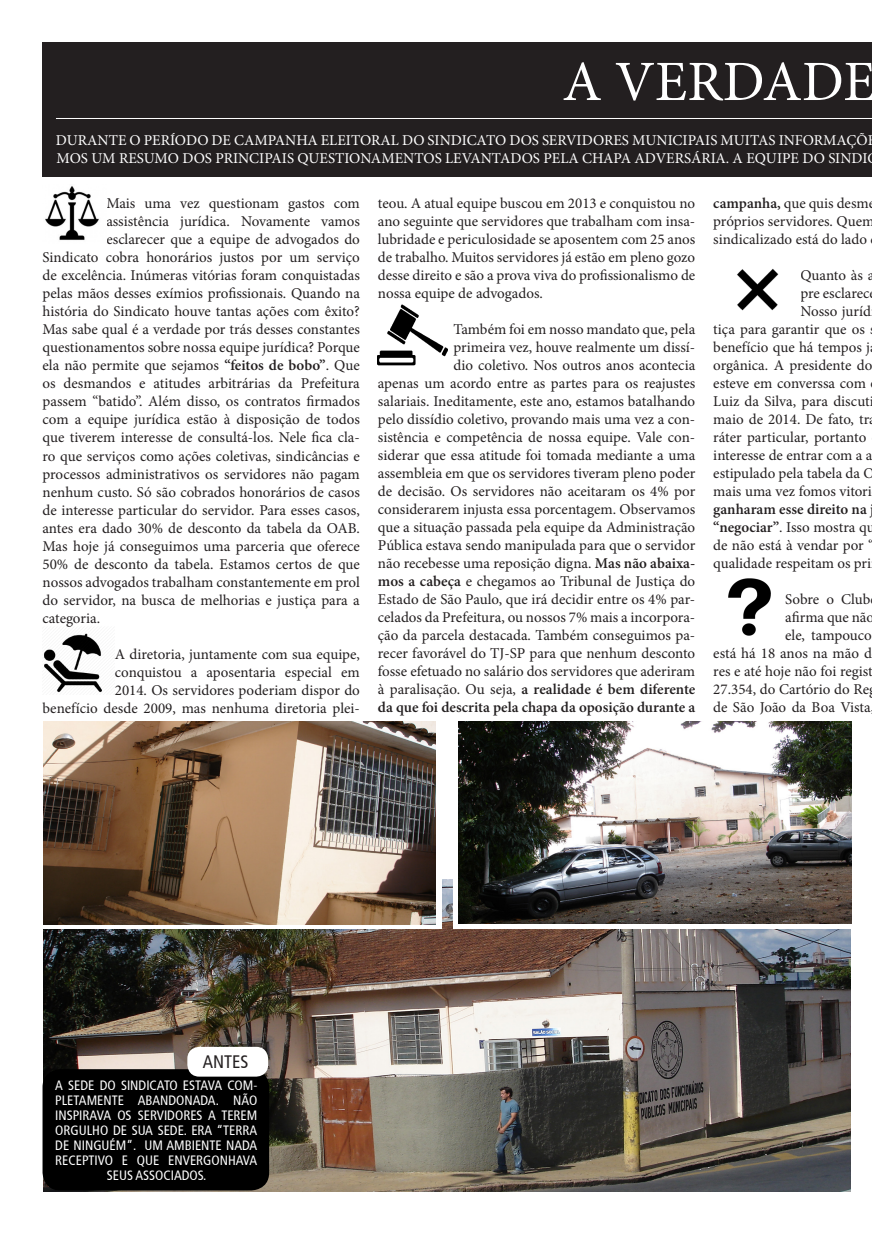
<style>
.page{position:relative;width:872px;height:1234px;background:#fff}
.page>*{position:absolute;margin:0;border:0;box-sizing:border-box;transform-origin:0 0}
.t1{font:57px "Minion Pro";color:#fff}
.t2{font:condensed 18px "Frutiger";color:#231f20}
.t3{font:15px/18px "Minion Pro";color:#231f20;text-align:right}
.t4{font:15px/18px "Minion Pro";color:#fff}
.t5{font:600 15px "Minion Pro";color:#231f20}
.t6{font:condensed 13.5px/15px "Frutiger";color:#fff;text-align:center}
.s1{font-weight:600}
</style>
<div class="page">
<div style="left:43px;top:43px;width:829px;height:133px;background:#231f20"></div>
<hr style="left:56px;top:118px;width:816px;height:1px;background:#fff">
<img style="left:44px;top:879px;width:806px;height:312px">
<div style="left:43px;top:733px;width:398px;height:195px;background:linear-gradient(to right,#fff,#fff)"></div>
<svg style="left:453px;top:733px;width:399px;height:195px"></svg>
<img style="left:458px;top:721px;width:393px;height:202px">
<img style="left:44px;top:721px;width:392px;height:203px">
<img style="left:378px;top:304px;width:69px;height:62px">
<img style="left:737px;top:268px;width:42px;height:43px">
<img style="left:45px;top:186px;width:54px;height:54px">
<img style="left:44px;top:633px;width:58px;height:60px">
<img style="left:728px;top:578px;width:43px;height:58px">
<div style="left:43px;top:1068px;width:226px;height:122px;background:#000;border-radius:18px"></div>
<div style="left:187px;top:1046px;width:81px;height:30px;background:#fff;border-radius:12px"></div>
<p class="t1" style="left:562px;top:44px;width:315px">A VERDADE</p>
<p class="t4" style="left:56px;top:131px;width:813px">DURANTE O PERÍODO DE CAMPANHA ELEITORAL DO SINDICATO DOS SERVIDORES MUNICIPAIS MUITAS INFORMAÇÕ<br>MOS UM RESUMO DOS PRINCIPAIS QUESTIONAMENTOS LEVANTADOS PELA CHAPA ADVERSÁRIA. A EQUIPE DO SINDI</p>
<p class="t3" style="left:106px;top:194px;width:255px">Mais uma vez questionam gastos com</p>
<p class="t3" style="left:106px;top:212px;width:255px">assistência jurídica. Novamente vamos</p>
<p class="t3" style="left:106px;top:230px;width:255px">esclarecer que a equipe de advogados do</p>
<p class="t3" style="left:43px;top:248px;width:319px">Sindicato cobra honorários justos por um serviço</p>
<p class="t3" style="left:43px;top:266px;width:319px">de excelência. Inúmeras vitórias foram conquistadas</p>
<p class="t3" style="left:43px;top:284px;width:319px">pelas mãos desses exímios profissionais. Quando na</p>
<p class="t3" style="left:43px;top:302px;width:319px">história do Sindicato houve tantas ações com êxito?</p>
<p class="t3" style="left:43px;top:320px;width:319px">Mas sabe qual é a verdade por trás desses constantes</p>
<p class="t3" style="left:43px;top:338px;width:319px">questionamentos sobre nossa equipe jurídica? Porque</p>
<p class="t3" style="left:43px;top:356px;width:319px">ela não permite que sejamos <span class="s1">“feitos de bobo”</span>. Que</p>
<p class="t3" style="left:43px;top:374px;width:319px">os desmandos e atitudes arbitrárias da Prefeitura</p>
<p class="t3" style="left:43px;top:392px;width:319px">passem “batido”. Além disso, os contratos firmados</p>
<p class="t3" style="left:43px;top:410px;width:319px">com a equipe jurídica estão à disposição de todos</p>
<p class="t3" style="left:43px;top:428px;width:319px">que tiverem interesse de consultá-los. Nele fica cla-</p>
<p class="t3" style="left:43px;top:446px;width:319px">ro que serviços como ações coletivas, sindicâncias e</p>
<p class="t3" style="left:43px;top:464px;width:319px">processos administrativos os servidores não pagam</p>
<p class="t3" style="left:43px;top:482px;width:319px">nenhum custo. Só são cobrados honorários de casos</p>
<p class="t3" style="left:43px;top:500px;width:319px">de interesse particular do servidor. Para esses casos,</p>
<p class="t3" style="left:43px;top:518px;width:319px">antes era dado 30% de desconto da tabela da OAB.</p>
<p class="t3" style="left:43px;top:536px;width:319px">Mas hoje já conseguimos uma parceria que oferece</p>
<p class="t3" style="left:43px;top:554px;width:319px">50% de desconto da tabela. Estamos certos de que</p>
<p class="t3" style="left:43px;top:572px;width:319px">nossos advogados trabalham constantemente em prol</p>
<p class="t3" style="left:43px;top:590px;width:319px">do servidor, na busca de melhorias e justiça para a</p>
<p class="t3" style="left:43px;top:608px;width:59px">categoria.</p>
<p class="t3" style="left:43px;top:644px;width:319px">A diretoria, juntamente com sua equipe,<br>conquistou a aposentaria especial em<br>2014. Os servidores poderiam dispor do<br>benefício desde 2009, mas nenhuma diretoria plei-</p>
<p class="t3" style="left:378px;top:194px;width:319px;text-align:justify">teou. A atual equipe buscou em 2013 e conquistou no ano seguinte que servidores que trabalham com insa&shy;lubridade e periculosidade se aposentem com 25 anos de trabalho. Muitos servidores já estão em pleno gozo desse direito e são a prova viva do profissionalismo de nossa equipe de advogados.</p>
<p class="t3" style="left:378px;top:320px;width:319px">Também foi em nosso mandato que, pela<br>primeira vez, houve realmente um dissí-<br>dio coletivo. Nos outros anos acontecia<br>apenas um acordo entre as partes para os reajustes salariais. Ineditamente, este ano, estamos batalhando pelo dissídio coletivo, provando mais uma vez a con&shy;sistência e competência de nossa equipe. Vale con&shy;siderar que essa atitude foi tomada mediante a uma assembleia em que os servidores tiveram pleno poder de decisão. Os servidores não aceitaram os 4% por considerarem injusta essa porcentagem. Observamos que a situação passada pela equipe da Administração Pública estava sendo manipulada para que o servidor não recebesse uma reposição digna. <span class="s1">Mas não abaixa&shy;mos a cabeça</span> e chegamos ao Tribunal de Justiça do Estado de São Paulo, que irá decidir entre os 4% par&shy;celados da Prefeitura, ou nossos 7% mais a incorpora&shy;ção da parcela destacada. Também conseguimos pa&shy;recer favorável do TJ-SP para que nenhum desconto fosse efetuado no salário dos servidores que aderiram à paralisação. Ou seja, <span class="s1">a realidade é bem diferente da que foi descrita pela chapa da oposição durante a</span></p>
<p class="t3" style="left:713px;top:194px;width:163px;text-align:left"><span class="s1">campanha,</span> que quis desm próprios servidores. Quem sindicalizado está do lado</p>
<p class="t3" style="left:800px;top:266px;width:75px">Quanto às a</p>
<p class="t3" style="left:800px;top:284px;width:71px">pre esclarec</p>
<p class="t3" style="left:800px;top:302px;width:72px">Nosso juríd</p>
<p class="t3" style="left:713px;top:320px;width:153px">tiça para garantir que os</p>
<p class="t3" style="left:713px;top:338px;width:158px">benefício que há tempos j</p>
<p class="t3" style="left:713px;top:356px;width:160px">orgânica. A presidente do</p>
<p class="t3" style="left:713px;top:374px;width:154px">esteve em converssa com</p>
<p class="t3" style="left:713px;top:392px;width:162px">Luiz da Silva, para discuti</p>
<p class="t3" style="left:713px;top:410px;width:157px">maio de 2014. De fato, tr</p>
<p class="t3" style="left:713px;top:428px;width:154px">ráter particular, portanto</p>
<p class="t3" style="left:713px;top:446px;width:161px">interesse de entrar com a a</p>
<p class="t3" style="left:713px;top:464px;width:163px">estipulado pela tabela da O</p>
<p class="t3" style="left:713px;top:482px;width:160px">mais uma vez fomos vitori</p>
<p class="t5" style="left:713px;top:498px;width:162px">ganharam esse direito na j</p>
<p class="t3" style="left:713px;top:518px;width:163px"><span class="s1">“negociar”</span>. Isso mostra qu</p>
<p class="t3" style="left:713px;top:536px;width:162px">de não está à vendar por “</p>
<p class="t3" style="left:713px;top:554px;width:159px">qualidade respeitam os pri</p>
<p class="t3" style="left:785px;top:590px;width:87px">Sobre o Club</p>
<p class="t3" style="left:785px;top:608px;width:90px">afirma que não</p>
<p class="t3" style="left:785px;top:626px;width:88px">ele, tampouco</p>
<p class="t3" style="left:713px;top:644px;width:160px">está há 18 anos na mão d</p>
<p class="t3" style="left:713px;top:662px;width:161px">res e até hoje não foi regist</p>
<p class="t3" style="left:713px;top:680px;width:157px">27.354, do Cartório do Re</p>
<p class="t3" style="left:713px;top:698px;width:159px">de São João da Boa Vista</p>
<p class="t2" style="left:203px;top:1051px;width:47px">ANTES</p>
<p class="t6" style="left:55px;top:1077px;width:203px">A SEDE DO SINDICATO ESTAVA COM-<br>PLETAMENTE ABANDONADA. NÃO<br>INSPIRAVA OS SERVIDORES A TEREM<br>ORGULHO DE SUA SEDE. ERA “TERRA<br>DE NINGUÉM”. UM AMBIENTE NADA<br>RECEPTIVO E QUE ENVERGONHAVA<br>SEUS ASSOCIADOS.</p>
</div>
